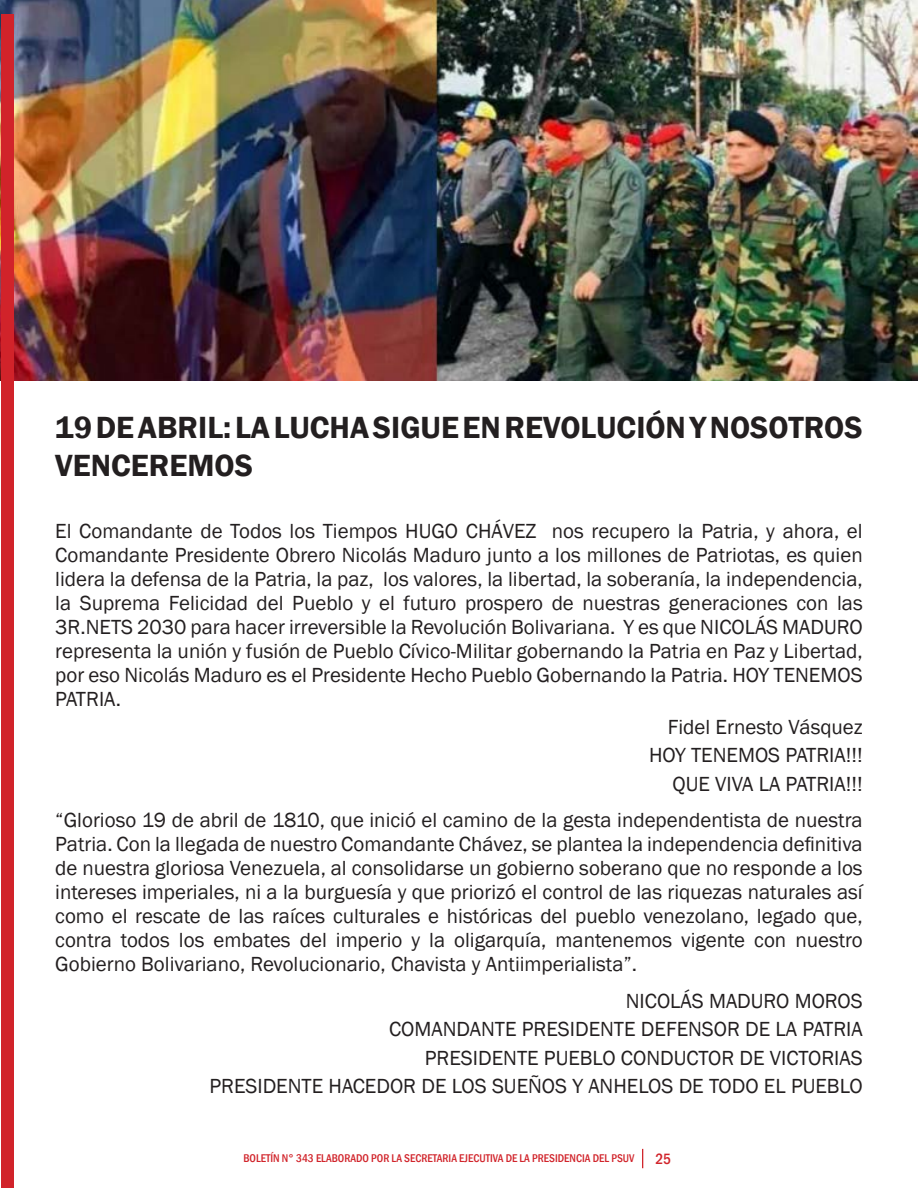
<style>
.page{position:relative;width:918px;height:1188px;background:#fff}
.page>*{position:absolute;margin:0;border:0;box-sizing:border-box;transform-origin:0 0}
.Estilo_de_párrafo_1{font:600 31.5px/37.5px "Franklin Gothic";color:#231f20}
.Estilo_de_párrafo_1-2{font:21px/24px "Franklin Gothic";color:#231f20;text-align:justify}
.t1{font:500 condensed 15.3px "Franklin Gothic";color:#d1232a}
.t2{font:500 condensed 11.55px "Franklin Gothic";color:#d1232a}
</style>
<div class="page">
<svg style="left:642px;top:1149px;width:1px;height:19px"></svg>
<img style="left:0;top:0;width:918px;height:381px">
<div style="left:1px;top:14px;width:13px;height:1174px;background:#d1232a"></div>
<p class="Estilo_de_párrafo_1" style="left:55px;top:409px;width:809px">19 DE ABRIL: LA LUCHA SIGUE EN REVOLUCIÓN Y NOSOTROS<br>VENCEREMOS</p>
<p class="Estilo_de_párrafo_1-2" style="left:55px;top:519px;width:809px">El Comandante de Todos los Tiempos HUGO CHÁVEZ nos recupero la Patria, y ahora, el Comandante Presidente Obrero Nicolás Maduro junto a los millones de Patriotas, es quien lidera la defensa de la Patria, la paz, los valores, la libertad, la soberanía, la independencia, la Suprema Felicidad del Pueblo y el futuro prospero de nuestras generaciones con las 3R.NETS 2030 para hacer irreversible la Revolución Bolivariana. Y es que NICOLÁS MADURO representa la unión y fusión de Pueblo Cívico-Militar gobernando la Patria en Paz y Libertad, por eso Nicolás Maduro es el Presidente Hecho Pueblo Gobernando la Patria. HOY TENEMOS PATRIA.</p>
<p class="Estilo_de_párrafo_1-2" style="left:668px;top:716px;width:196px">Fidel Ernesto Vásquez</p>
<p class="Estilo_de_párrafo_1-2" style="left:649px;top:744px;width:215px">HOY TENEMOS PATRIA!!!</p>
<p class="Estilo_de_párrafo_1-2" style="left:672px;top:772px;width:192px">QUE VIVA LA PATRIA!!!</p>
<p class="Estilo_de_párrafo_1-2" style="left:55px;top:809px;width:809px">“Glorioso 19 de abril de 1810, que inició el camino de la gesta independentista de nuestra Patria. Con la llegada de nuestro Comandante Chávez, se plantea la independencia definitiva de nuestra gloriosa Venezuela, al consolidarse un gobierno soberano que no responde a los intereses imperiales, ni a la burguesía y que priorizó el control de las riquezas naturales así como el rescate de las raíces culturales e históricas del pueblo venezolano, legado que, contra todos los embates del imperio y la oligarquía, mantenemos vigente con nuestro Gobierno Bolivariano, Revolucionario, Chavista y Antiimperialista”.</p>
<p class="Estilo_de_párrafo_1-2" style="left:626px;top:990px;width:238px">NICOLÁS MADURO MOROS</p>
<p class="Estilo_de_párrafo_1-2" style="left:389px;top:1018px;width:475px">COMANDANTE PRESIDENTE DEFENSOR DE LA PATRIA</p>
<p class="Estilo_de_párrafo_1-2" style="left:425px;top:1046px;width:439px">PRESIDENTE PUEBLO CONDUCTOR DE VICTORIAS</p>
<p class="Estilo_de_párrafo_1-2" style="left:209px;top:1074px;width:655px">PRESIDENTE HACEDOR DE LOS SUEÑOS Y ANHELOS DE TODO EL PUEBLO</p>
<p class="t2" style="left:243px;top:1150px;width:393px">BOLETÍN N° 343 ELABORADO POR LA SECRETARIA EJECUTIVA DE LA PRESIDENCIA DEL PSUV</p>
<p class="t1" style="left:655px;top:1149px;width:17px">25</p>
</div>
